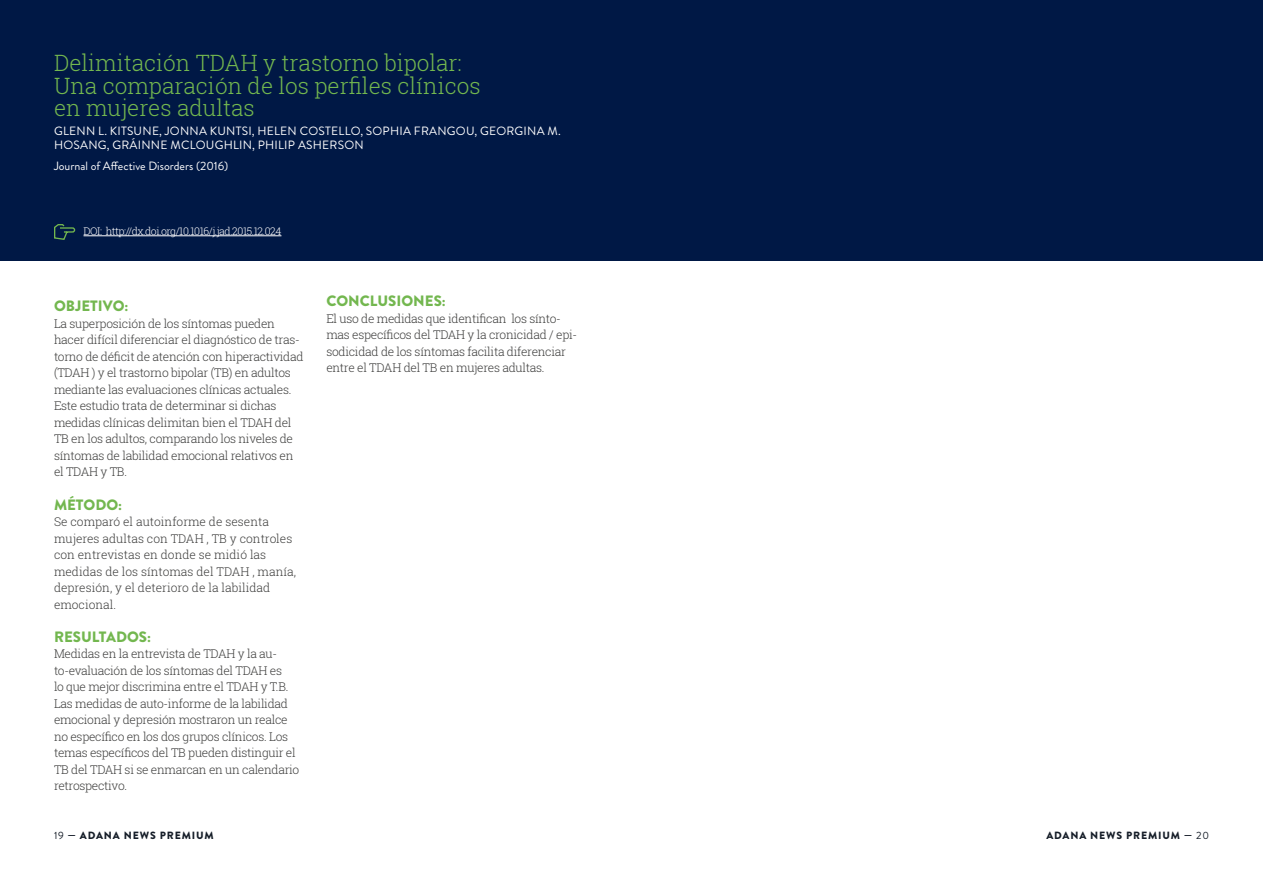
<style>
.page{position:relative;width:1263px;height:893px;background:#fff}
.page>*{position:absolute;margin:0;border:0;box-sizing:border-box;transform-origin:0 0}
.t1{font:300 22.5px/22.5px "Roboto Slab";color:#73b74f}
.t2{font:900 15px "Brandon Grotesque";color:#73b74f}
.t3{font:300 12px/16.5px "Roboto Slab";letter-spacing:-.025em;color:#3c3c3b}
.t4{font:300 12px/16.5px "Roboto Slab";color:#3c3c3b}
.t5{font:12px/13.5px "Brandon Grotesque";letter-spacing:.02em;color:#fff}
.t6{font:12px "Brandon Grotesque";color:#fff}
.t7{font:300 10.5px "Roboto Slab";letter-spacing:-.045em;color:#fff}
.t8{font:900 10.5px "Brandon Grotesque";letter-spacing:.08em;color:#151d28}
.s1{font-weight:400}
</style>
<div class="page">
<div style="left:0;top:0;width:1263px;height:260px;background:#001845"></div>
<hr style="left:84px;top:236px;width:197px;height:1px;background:#fff">
<svg style="left:54px;top:224px;width:22px;height:16px"></svg>
<h1 class="t1" style="left:54px;top:51px;width:428px">Delimitación TDAH y trastorno bipolar:<br>Una comparación de los perfiles clínicos en mujeres adultas</h1>
<p class="t5" style="left:54px;top:125px;width:508px">GLENN L. KITSUNE, JONNA KUNTSI, HELEN COSTELLO, SOPHIA FRANGOU, GEORGINA M.<br>HOSANG, GRÁINNE MCLOUGHLIN, PHILIP ASHERSON</p>
<p class="t6" style="left:54px;top:158px;width:176px">Journal of Affective Disorders (2016)</p>
<p class="t7" style="left:84px;top:224px;width:199px">DOI: http://dx.doi.org/10.1016/j.jad.2015.12.024</p>
<p class="t2" style="left:54px;top:295px;width:76px">OBJETIVO:</p>
<p class="t3" style="left:54px;top:315px;width:251px">La superposición de los síntomas pueden hacer difícil diferenciar el diagnóstico de tras&shy;torno de déficit de atención con hiperactividad (TDAH ) y el trastorno bipolar (TB) en adultos mediante las evaluaciones clínicas actuales.<br>Este estudio trata de determinar si dichas medidas clínicas delimitan bien el TDAH del TB en los adultos, comparando los niveles de síntomas de labilidad emocional relativos en el TDAH y TB.</p>
<p class="t2" style="left:54px;top:494px;width:70px">MÉTODO:</p>
<p class="t4" style="left:54px;top:513px;width:244px">Se comparó el autoinforme de sesenta mujeres adultas con TDAH , TB y controles con entrevistas en donde se midió las medidas de los síntomas del TDAH , manía, depresión, y el deterioro de la labilidad emocional.</p>
<p class="t2" style="left:54px;top:626px;width:98px">RESULTADOS:</p>
<p class="t3" style="left:54px;top:645px;width:247px">Medidas en la entrevista de TDAH y la au&shy;to-evaluación de los síntomas del TDAH es<br>lo que mejor discrimina entre el TDAH y T.B.<br>Las medidas de auto-informe de la labilidad emocional y depresión mostraron un realce no específico en los dos grupos clínicos. Los temas específicos del TB pueden distinguir el TB del TDAH si se enmarcan en un calendario retrospectivo.</p>
<p class="t2" style="left:326px;top:290px;width:121px">CONCLUSIONES:</p>
<p class="t3" style="left:326px;top:310px;width:252px">El uso de medidas que identifican los sínto&shy;mas específicos del TDAH y la cronicidad / epi&shy;sodicidad de los síntomas facilita diferenciar entre el TDAH del TB en mujeres adultas.</p>
<p class="t8" style="left:54px;top:828px;width:161px"><span class="s1">19</span> — ADANA NEWS PREMIUM</p>
<p class="t8" style="left:1046px;top:828px;width:164px">ADANA NEWS PREMIUM — <span class="s1">20</span></p>
</div>
